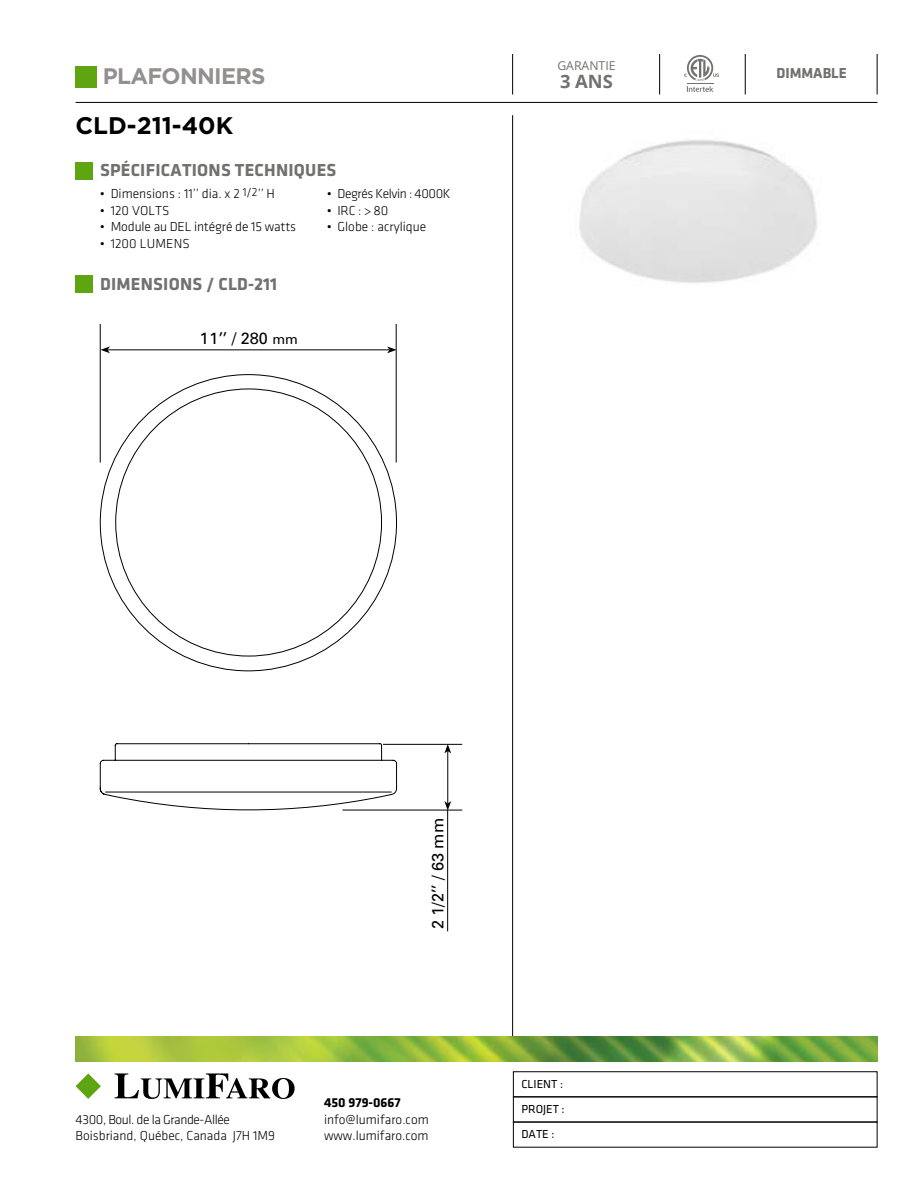
<style>
.page{position:relative;width:918px;height:1188px;background:#fff}
.page>*{position:absolute;margin:0;border:0;box-sizing:border-box;transform-origin:0 0}
.t1{font:700 24px "Gotham";color:#000}
.t2{font:700 22.5px "Gotham";letter-spacing:-.03em;color:#93908f}
.t3{font:700 18.3px "Open Sans";color:#71716f}
.t4{font:700 18px "Klavika";letter-spacing:.015em;color:#71716f}
.t5{font:16.2px "Univers";color:#000}
.t6{font:700 15px "Klavika";color:#71716f}
.t7{font:300 13.5px/16.2px "Klavika";color:#000}
.t8{font:300 13.5px "Klavika";letter-spacing:-.03em;color:#000}
.t9{font:700 13.5px "Klavika";color:#000}
.t10{font:12.3px "Open Sans";color:#71716f}
.t11{font:12px/25.2px "Klavika Regular OSTF";color:#000}
.s1{font-size:13.5px}
</style>
<div class="page">
<hr style="left:76px;top:102px;width:801px;height:1px;background:#000">
<hr style="left:512px;top:115px;width:1px;height:922px;background:#000">
<div style="left:76px;top:162px;width:17px;height:17px;background:#5fa511"></div>
<div style="left:76px;top:275px;width:17px;height:18px;background:#5fa511"></div>
<div style="left:76px;top:66px;width:21px;height:21px;background:#5fa511"></div>
<img style="left:76px;top:1037px;width:802px;height:25px">
<svg style="left:115px;top:1073px;width:180px;height:26px"></svg>
<svg style="left:76px;top:1073px;width:25px;height:26px"></svg>
<hr style="left:396px;top:324px;width:1px;height:139px;background:#000">
<hr style="left:100px;top:324px;width:1px;height:139px;background:#000">
<hr style="left:108px;top:350px;width:282px;height:1px;background:#000">
<svg style="left:387px;top:346px;width:10px;height:7px"></svg>
<svg style="left:101px;top:346px;width:9px;height:7px"></svg>
<hr style="left:383px;top:744px;width:79px;height:1px;background:#000">
<hr style="left:447px;top:751px;width:1px;height:52px;background:#000">
<svg style="left:444px;top:744px;width:7px;height:9px"></svg>
<svg style="left:444px;top:801px;width:7px;height:9px"></svg>
<hr style="left:342px;top:810px;width:120px;height:1px;background:#000">
<svg style="left:99px;top:743px;width:298px;height:68px"></svg>
<hr style="left:447px;top:810px;width:1px;height:121px;background:#000">
<div style="left:513px;top:1071px;width:365px;height:26px;border:1px solid #000"></div>
<div style="left:513px;top:1122px;width:365px;height:26px;border:1px solid #000"></div>
<svg style="left:684px;top:55px;width:35px;height:37px"></svg>
<hr style="left:512px;top:54px;width:1px;height:40px;background:#000">
<hr style="left:659px;top:54px;width:1px;height:40px;background:#000">
<hr style="left:745px;top:54px;width:1px;height:40px;background:#000">
<hr style="left:877px;top:54px;width:1px;height:40px;background:#000">
<h2 class="t2" style="left:103px;top:62px;width:164px">PLAFONNIERS</h2>
<h1 class="t1" style="left:76px;top:110px;width:159px">CLD-211-40K</h1>
<h3 class="t4" style="left:100px;top:160px;width:238px">SPÉCIFICATIONS TECHNIQUES</h3>
<p class="t7" style="left:100px;top:186px;width:177px">• Dimensions : 11’’ dia. x 2 <sup>1/2</sup>’’ H</p>
<p class="t7" style="left:100px;top:202px;width:71px">• 120 VOLTS</p>
<p class="t7" style="left:100px;top:219px;width:198px">• Module au DEL intégré de 15 watts</p>
<p class="t7" style="left:100px;top:235px;width:91px">• 1200 LUMENS</p>
<h3 class="t4" style="left:100px;top:274px;width:179px">DIMENSIONS / CLD-211</h3>
<p class="t5" style="left:199px;top:329px;width:100px">11’’ / 280 <span class="s1">mm</span></p>
<p class="t8" style="left:327px;top:187px;width:125px">• Degrés Kelvin : 4000K</p>
<p class="t7" style="left:327px;top:202px;width:63px">• IRC : &gt; 80</p>
<p class="t7" style="left:327px;top:219px;width:101px">• Globe : acrylique</p>
<p class="t10" style="left:557px;top:57px;width:60px">GARANTIE</p>
<h3 class="t3" style="left:560px;top:69px;width:54px">3 ANS</h3>
<p class="t6" style="left:776px;top:65px;width:72px">DIMMABLE</p>
<p class="t5" style="left:428px;top:929px;width:113px;rotate:-90deg">2 1/2’’ / 63 mm</p>
<p class="t7" style="left:76px;top:1111px;width:201px">4300, Boul. de la Grande-Allée<br>Boisbriand, Québec, Canada J7H 1M9</p>
<p class="t9" style="left:324px;top:1096px;width:78px">450 979-0667</p>
<p class="t7" style="left:324px;top:1111px;width:106px">info@lumifaro.com www.lumifaro.com</p>
<p class="t11" style="left:521px;top:1071px;width:45px">CLIENT :<br>PROJET :<br>DATE :</p>
</div>
